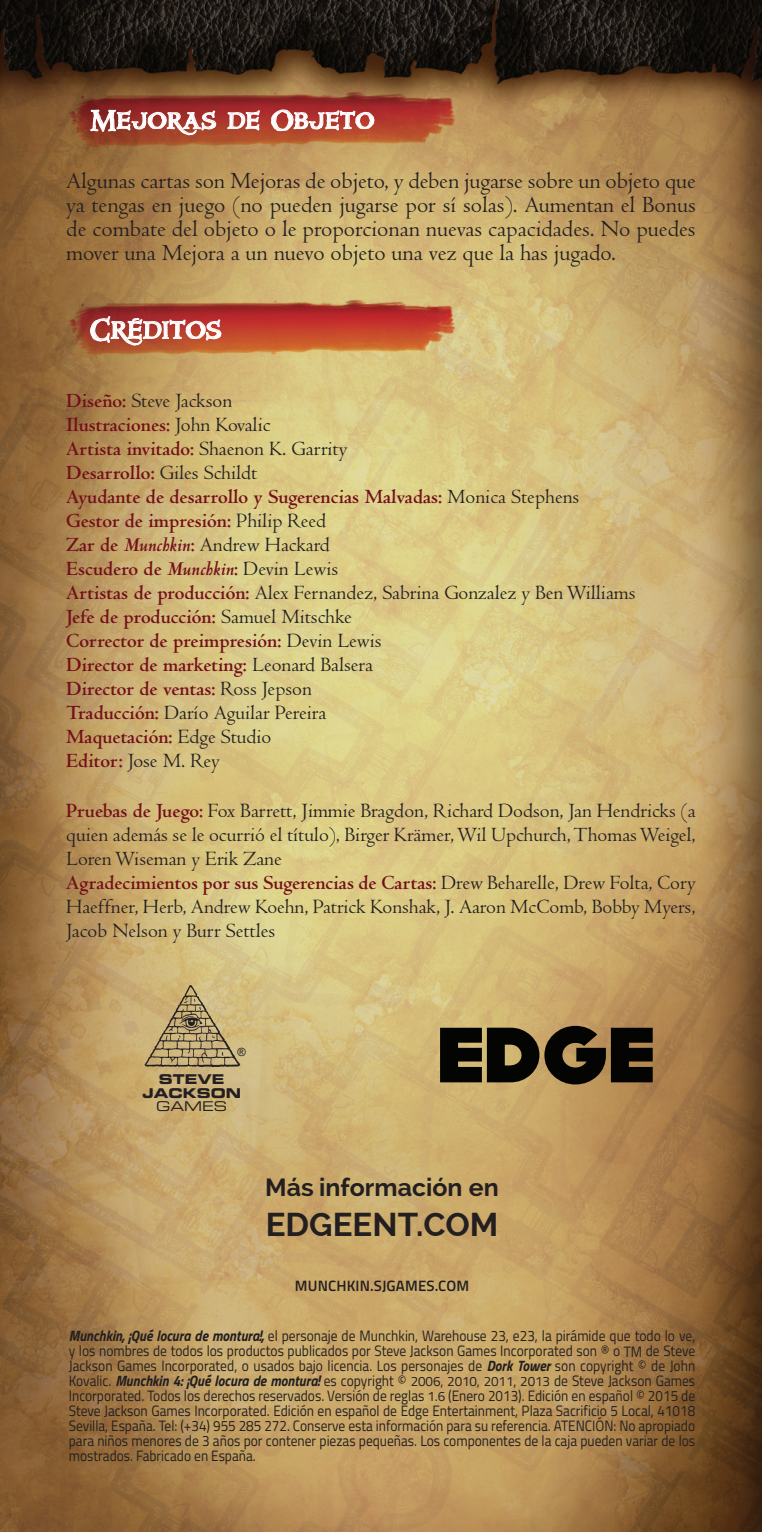
<style>
.page{position:relative;width:762px;height:1532px;background:#fff}
.page>*{position:absolute;margin:0;border:0;box-sizing:border-box;transform-origin:0 0}
.t1{font:700 33px "Raleway";color:#231f20}
.t2{font:27px "Quasimodo";letter-spacing:.045em;color:#fff}
.t3{font:25.5px "Quasimodo";letter-spacing:.045em;color:#fff}
.t4{font:700 24.9px "Raleway";color:#231f20}
.t5{font:24px/24px "Centaur MT Std";color:#231f20;text-align:justify}
.t6{font:700 21px/24px "Centaur MT Std";color:#730f1a}
.t7{font:21px/24px "Centaur MT Std";color:#231f20}
.t8{font:15px/15px "Titillium Web";color:#231f20;text-align:justify;scale:.9 1}
.t9{font:600 15px "Titillium Web";letter-spacing:.01em;color:#231f20}
.t10{font:13.5px/13.5px "Eurostile LT Std Bold Ex 2";color:#231f20;text-align:center}
.t11{font:13.5px "Eurostile LT Std Ex 2";color:#231f20}
.t12{font:11.4px "Arial";color:#231f20}
.s1{font-weight:400;color:#231f20}
.s2{font-style:italic}
.s3{font-weight:700;color:#730f1a}
.s4{font-weight:700;font-style:italic}
.s5{font-size:13.5px}
</style>
<div class="page">
<img style="left:0;top:0;width:700px;height:602px">
<img style="left:700px;top:0;width:62px;height:1531px">
<img style="left:0;top:602px;width:701px;height:929px">
<img style="left:66px;top:89px;width:411px;height:63px">
<svg style="left:90px;top:109px;width:127px;height:32px;background:#b06357"></svg>
<svg style="left:227px;top:110px;width:33px;height:31px"></svg>
<svg style="left:270px;top:109px;width:105px;height:47px;background:#c27658"></svg>
<img style="left:66px;top:297px;width:411px;height:63px">
<svg style="left:89px;top:315px;width:133px;height:35px;background:#bf6758"></svg>
<img style="left:142px;top:983px;width:101px;height:84px">
<svg style="left:440px;top:1025px;width:213px;height:59px;background:#403622"></svg>
<h3 class="t3" style="left:90px;top:108px;width:285px">Mejoras de Objeto</h3>
<p class="t5" style="left:66px;top:169px;width:631px">Algunas cartas son Mejoras de objeto, y deben jugarse sobre un objeto que ya tengas en juego (no pueden jugarse por sí solas). Aumentan el Bonus de combate del objeto o le proporcionan nuevas capacidades. No puedes mover una Mejora a un nuevo objeto una vez que la has jugado.</p>
<h2 class="t2" style="left:90px;top:316px;width:132px">Créditos</h2>
<p class="t6" style="left:66px;top:389px;width:571px">Diseño: <span class="s1">Steve Jackson<br></span>Ilustraciones: <span class="s1">John Kovalic<br></span>Artista invitado: <span class="s1">Shaenon K. Garrity<br></span>Desarrollo: <span class="s1">Giles Schildt<br></span>Ayudante de desarrollo y Sugerencias Malvadas: <span class="s1">Monica Stephens </span>Gestor de impresión: <span class="s1">Philip Reed<br></span>Zar de <span class="s2">Munchkin</span>: <span class="s1">Andrew Hackard<br></span>Escudero de <span class="s2">Munchkin</span>: <span class="s1">Devin Lewis<br></span>Artistas de producción: <span class="s1">Alex Fernandez, Sabrina Gonzalez y Ben Williams </span>Jefe de producción: <span class="s1">Samuel Mitschke<br></span>Corrector de preimpresión: <span class="s1">Devin Lewis<br></span>Director de marketing: <span class="s1">Leonard Balsera<br></span>Director de ventas: <span class="s1">Ross Jepson<br></span>Traducción: <span class="s1">Darío Aguilar Pereira<br></span>Maquetación: <span class="s1">Edge Studio<br></span>Editor: <span class="s1">Jose M. Rey</span></p>
<p class="t7" style="left:66px;top:798px;width:631px"><span class="s3">Pruebas de Juego:</span> Fox Barrett, Jimmie Bragdon, Richard Dodson, Jan Hendricks (a quien además se le ocurrió el título), Birger Krämer, Wil Upchurch, Thomas Weigel, Loren Wiseman y Erik Zane<br><span class="s3">Agradecimientos por sus Sugerencias de Cartas:</span> Drew Beharelle, Drew Folta, Cory Haeffner, Herb, Andrew Koehn, Patrick Konshak, J. Aaron McComb, Bobby Myers, Jacob Nelson y Burr Settles</p>
<p class="t12" style="left:237px;top:1044px;width:10px">®</p>
<p class="t10" style="left:142px;top:1072px;width:100px">STEVE<br>JACKSON</p>
<p class="t11" style="left:156px;top:1097px;width:72px">GAMES</p>
<h3 class="t4" style="left:265px;top:1172px;width:235px">Más información en</h3>
<h1 class="t1" style="left:266px;top:1204px;width:234px">EDGEENT.COM</h1>
<p class="t9" style="left:295px;top:1274px;width:176px">MUNCHKIN.SJGAMES.COM</p>
<p class="t8" style="left:69px;top:1326px;width:697px"><span class="s4">Munchkin, ¡Qué locura de montura!,</span> el personaje de Munchkin, Warehouse 23, e23, la pirámide que todo lo ve, y los nombres de todos los productos publicados por Steve Jackson Games Incorporated son ® o TM de Steve Jackson Games Incorporated, o usados bajo licencia. Los personajes de <span class="s4">Dork Tower</span> son copyright © de John Kovalic. <span class="s4">Munchkin 4: ¡Qué locura de montura!</span> es copyright © <span class="s5">2006, 2010, 2011, 2013</span> de Steve Jackson Games Incorporated. Todos los derechos reservados. Versión de reglas <span class="s5">1.6</span> (Enero 2013). Edición en español © 2015 de Steve Jackson Games Incorporated. Edición en español de Edge Entertainment, Plaza Sacrificio 5 Local, 41018<br>Sevilla, España. Tel: (+34) 955 285 272. Conserve esta información para su referencia. ATENCIÓN: No apropiado para niños menores de 3 años por contener piezas pequeñas. Los componentes de la caja pueden variar de los mostrados. Fabricado en España.</p>
</div>
